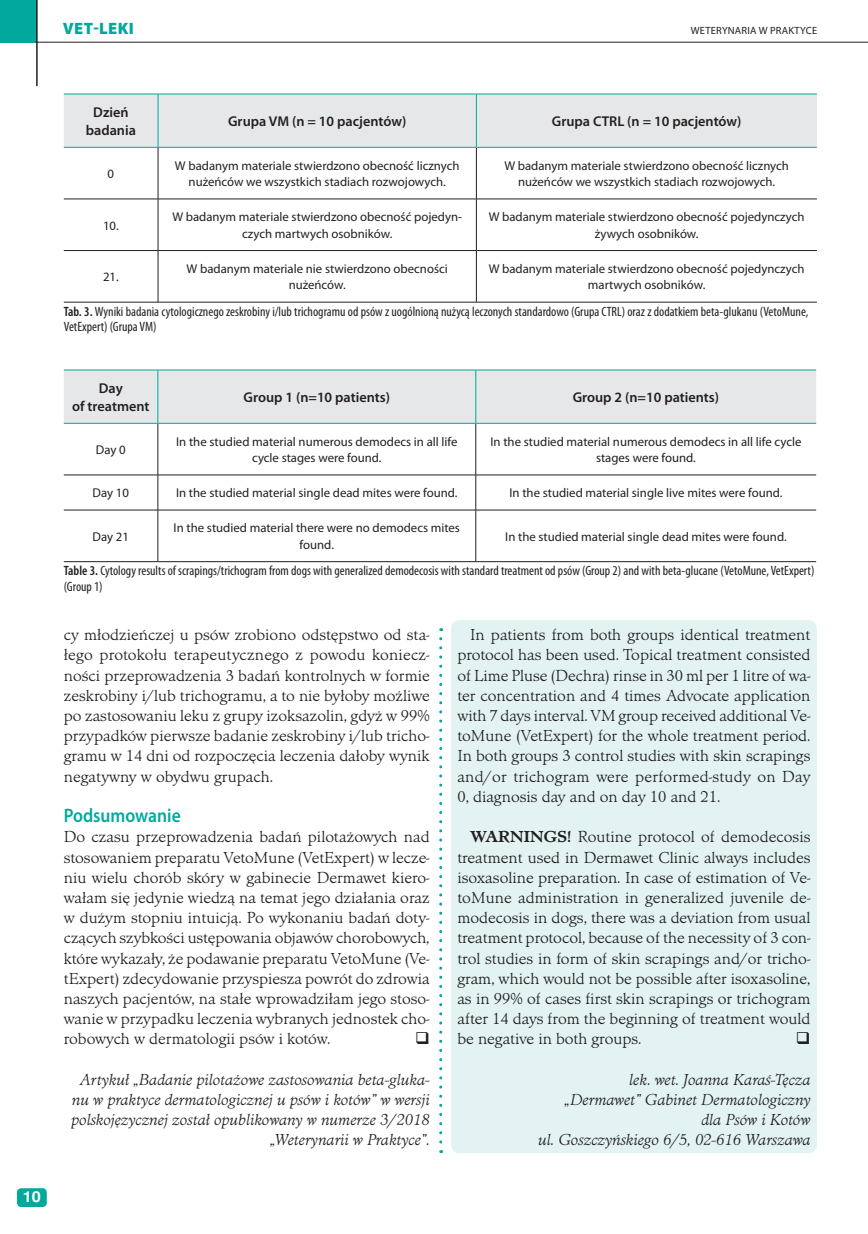
<style>
.page{position:relative;width:868px;height:1234px;background:#fff}
.page>*{position:absolute;margin:0;border:0;box-sizing:border-box;transform-origin:0 0}
.t1{font:600 19.5px "Myriad Pro";color:#00a99b;scale:.9 1}
.t2{font:300 16.5px/20.2px "Minister TCE";color:#231f20;text-align:justify}
.t3{font:italic 300 16.5px/20.2px "Minister TCE";color:#231f20;text-align:right}
.t4{font:900 16.5px "Myriad Pro";letter-spacing:.02em;color:#00a99b}
.t5{font:700 15px "Nimbus San LCE";color:#fff;scale:1.1 1}
.t6{font:600 14.25px/17.1px "Myriad Pro";color:#231f20;text-align:center}
.t7{font:condensed 13.5px/15.6px "Myriad Pro";color:#231f20}
.t8{font:12.75px/16.5px "Myriad Pro";color:#231f20;text-align:center}
.t9{font:10.5px "Myriad Pro";letter-spacing:.02em;color:#231f20}
.s1{font-weight:600}
.s2{font-weight:700}
</style>
<div class="page">
<div style="left:0;top:0;width:37px;height:42px;background:#00a99b"></div>
<hr style="left:36px;top:0;width:2px;height:86px;background:#231f20">
<div style="left:17px;top:1187px;width:30px;height:19px;background:#00a99b;border-radius:4px"></div>
<hr style="left:36px;top:42px;width:831px;height:1px;background:#231f20">
<div style="left:451px;top:620px;width:365px;height:532px;background:#e2f3f2;border-radius:9px"></div>
<svg style="left:439px;top:638px;width:3px;height:514px"></svg>
<div style="left:64px;top:95px;width:752px;height:52px;background:#e6e7e9"></div>
<svg style="left:64px;top:148px;width:752px;height:154px"></svg>
<hr style="left:158px;top:94px;width:1px;height:53px;background:#00a99b">
<hr style="left:476px;top:94px;width:1px;height:53px;background:#00a99b">
<hr style="left:158px;top:148px;width:1px;height:51px;background:#231f20">
<hr style="left:476px;top:148px;width:1px;height:51px;background:#231f20">
<hr style="left:64px;top:199px;width:94px;height:1px;background:#231f20">
<hr style="left:158px;top:199px;width:318px;height:1px;background:#231f20">
<hr style="left:158px;top:199px;width:1px;height:51px;background:#231f20">
<hr style="left:476px;top:199px;width:340px;height:1px;background:#231f20">
<hr style="left:476px;top:199px;width:1px;height:51px;background:#231f20">
<hr style="left:64px;top:250px;width:94px;height:1px;background:#231f20">
<hr style="left:158px;top:250px;width:318px;height:1px;background:#231f20">
<hr style="left:158px;top:251px;width:1px;height:51px;background:#231f20">
<hr style="left:476px;top:250px;width:340px;height:1px;background:#231f20">
<hr style="left:476px;top:251px;width:1px;height:51px;background:#231f20">
<hr style="left:64px;top:302px;width:94px;height:1px;background:#231f20">
<hr style="left:158px;top:302px;width:318px;height:1px;background:#231f20">
<hr style="left:476px;top:302px;width:340px;height:1px;background:#231f20">
<hr style="left:64px;top:94px;width:94px;height:1px;background:#00a99b">
<hr style="left:158px;top:94px;width:318px;height:1px;background:#00a99b">
<hr style="left:476px;top:94px;width:340px;height:1px;background:#00a99b">
<hr style="left:64px;top:147px;width:94px;height:1px;background:#00a99b">
<hr style="left:158px;top:147px;width:318px;height:1px;background:#00a99b">
<hr style="left:476px;top:147px;width:340px;height:1px;background:#00a99b">
<div style="left:64px;top:370px;width:752px;height:53px;background:#e6e7e9"></div>
<svg style="left:64px;top:424px;width:752px;height:137px"></svg>
<hr style="left:157px;top:370px;width:1px;height:53px;background:#00a99b">
<hr style="left:475px;top:370px;width:1px;height:53px;background:#00a99b">
<hr style="left:158px;top:423px;width:1px;height:51px;background:#231f20">
<hr style="left:475px;top:423px;width:1px;height:51px;background:#231f20">
<hr style="left:64px;top:474px;width:94px;height:1px;background:#231f20">
<hr style="left:158px;top:474px;width:317px;height:1px;background:#231f20">
<hr style="left:158px;top:475px;width:1px;height:34px;background:#231f20">
<hr style="left:475px;top:474px;width:341px;height:1px;background:#231f20">
<hr style="left:475px;top:475px;width:1px;height:34px;background:#231f20">
<hr style="left:64px;top:509px;width:94px;height:1px;background:#231f20">
<hr style="left:158px;top:509px;width:317px;height:1px;background:#231f20">
<hr style="left:158px;top:510px;width:1px;height:51px;background:#231f20">
<hr style="left:475px;top:509px;width:341px;height:1px;background:#231f20">
<hr style="left:475px;top:510px;width:1px;height:51px;background:#231f20">
<hr style="left:64px;top:561px;width:94px;height:1px;background:#231f20">
<hr style="left:158px;top:561px;width:317px;height:1px;background:#231f20">
<hr style="left:475px;top:561px;width:341px;height:1px;background:#231f20">
<hr style="left:64px;top:369px;width:94px;height:1px;background:#00a99b">
<hr style="left:158px;top:369px;width:317px;height:1px;background:#00a99b">
<hr style="left:475px;top:369px;width:341px;height:1px;background:#00a99b">
<hr style="left:64px;top:423px;width:94px;height:1px;background:#00a99b">
<hr style="left:158px;top:423px;width:317px;height:1px;background:#00a99b">
<hr style="left:475px;top:423px;width:341px;height:1px;background:#00a99b">
<p class="t4" style="left:63px;top:19px;width:72px">VET-LEKI</p>
<p class="t9" style="left:690px;top:25px;width:128px">WETERYNARIA W PRAKTYCE</p>
<p class="t5" style="left:23px;top:1187px;width:18px">10</p>
<p class="t6" style="left:86px;top:104px;width:52px">Dzień badania</p>
<p class="t6" style="left:228px;top:113px;width:180px">Grupa VM (n = 10 pacjentów)</p>
<p class="t6" style="left:551px;top:113px;width:191px">Grupa CTRL (n = 10 pacjentów)</p>
<p class="t8" style="left:108px;top:166px;width:8px">0</p>
<p class="t8" style="left:175px;top:157px;width:286px">W badanym materiale stwierdzono obecność licznych nużeńców we wszystkich stadiach rozwojowych.</p>
<p class="t8" style="left:504px;top:157px;width:286px">W badanym materiale stwierdzono obecność licznych nużeńców we wszystkich stadiach rozwojowych.</p>
<p class="t8" style="left:103px;top:217px;width:17px">10.</p>
<p class="t8" style="left:172px;top:209px;width:291px">W badanym materiale stwierdzono obecność pojedyn&shy;czych martwych osobników.</p>
<p class="t8" style="left:488px;top:209px;width:317px">W badanym materiale stwierdzono obecność pojedynczych żywych osobników.</p>
<p class="t8" style="left:103px;top:269px;width:17px">21.</p>
<p class="t8" style="left:186px;top:260px;width:263px">W badanym materiale nie stwierdzono obecności nużeńców.</p>
<p class="t8" style="left:488px;top:260px;width:317px">W badanym materiale stwierdzono obecność pojedynczych martwych osobników.</p>
<p class="t7" style="left:64px;top:303px;width:746px"><span class="s1">Tab. 3.</span> Wyniki badania cytologicznego zeskrobiny i/lub trichogramu od psów z uogólnioną nużycą leczonych standardowo (Grupa CTRL) oraz z dodatkiem beta-glukanu (VetoMune,<br>VetExpert) (Grupa VM)</p>
<p class="t6" style="left:72px;top:380px;width:79px">Day<br>of treatment</p>
<p class="t6" style="left:243px;top:389px;width:148px">Group 1 (n=10 patients)</p>
<p class="t6" style="left:572px;top:389px;width:148px">Group 2 (n=10 patients)</p>
<p class="t8" style="left:96px;top:441px;width:31px">Day 0</p>
<p class="t8" style="left:176px;top:433px;width:283px">In the studied material numerous demodecs in all life cycle stages were found.</p>
<p class="t8" style="left:490px;top:433px;width:312px">In the studied material numerous demodecs in all life cycle stages were found.</p>
<p class="t8" style="left:93px;top:485px;width:38px">Day 10</p>
<p class="t8" style="left:176px;top:485px;width:283px">In the studied material single dead mites were found.</p>
<p class="t8" style="left:509px;top:485px;width:274px">In the studied material single live mites were found.</p>
<p class="t8" style="left:93px;top:528px;width:38px">Day 21</p>
<p class="t8" style="left:173px;top:520px;width:288px">In the studied material there were no demodecs mites found.</p>
<p class="t8" style="left:505px;top:528px;width:283px">In the studied material single dead mites were found.</p>
<p class="t7" style="left:64px;top:563px;width:752px"><span class="s1">Table 3.</span> Cytology results of scrapings/trichogram from dogs with generalized demodecosis with standard treatment od psów (Group 2) and with beta-glucane (VetoMune, VetExpert) (Group 1)</p>
<p class="t2" style="left:64px;top:624px;width:367px">cy młodzieńczej u psów zrobiono odstępstwo od sta&shy;łego protokołu terapeutycznego z powodu koniecz&shy;ności przeprowadzenia 3 badań kontrolnych w formie zeskrobiny i/lub trichogramu, a to nie byłoby możliwe po zastosowaniu leku z grupy izoksazolin, gdyż w 99% przypadków pierwsze badanie zeskrobiny i/lub tricho&shy;gramu w 14 dni od rozpoczęcia leczenia dałoby wynik negatywny w obydwu grupach.</p>
<p class="t1" style="left:64px;top:804px;width:131px">Podsumowanie</p>
<p class="t2" style="left:64px;top:826px;width:367px">Do czasu przeprowadzenia badań pilotażowych nad stosowaniem preparatu VetoMune (VetExpert) w lecze&shy;niu wielu chorób skóry w gabinecie Dermawet kiero&shy;wałam się jedynie wiedzą na temat jego działania oraz w dużym stopniu intuicją. Po wykonaniu badań doty&shy;czących szybkości ustępowania objawów chorobowych, które wykazały, że podawanie preparatu VetoMune (Ve&shy;tExpert) zdecydowanie przyspiesza powrót do zdrowia naszych pacjentów, na stałe wprowadziłam jego stoso&shy;wanie w przypadku leczenia wybranych jednostek cho&shy;robowych w dermatologii psów i kotów.</p>
<p class="t3" style="left:71px;top:1069px;width:360px">Artykuł „Badanie pilotażowe zastosowania beta-gluka&shy;nu w praktyce dermatologicznej u psów i kotów” w wersji polskojęzycznej został opublikowany w numerze 3/2018 „Weterynarii w Praktyce”.</p>
<p class="t2" style="left:457px;top:624px;width:355px;text-indent:13px">In patients from both groups identical treatment protocol has been used. Topical treatment consisted of Lime Pluse (Dechra) rinse in 30 ml per 1 litre of wa&shy;ter concentration and 4 times Advocate application with 7 days interval. VM group received additional Ve&shy;toMune (VetExpert) for the whole treatment period.<br>In both groups 3 control studies with skin scrapings and/or trichogram were performed-study on Day 0, diagnosis day and on day 10 and 21.</p>
<p class="t2" style="left:457px;top:826px;width:354px;text-indent:13px"><span class="s2">WARNINGS!</span> Routine protocol of demodecosis treatment used in Dermawet Clinic always includes isoxasoline preparation. In case of estimation of Ve&shy;toMune administration in generalized juvenile de&shy;modecosis in dogs, there was a deviation from usual treatment protocol, because of the necessity of 3 con&shy;trol studies in form of skin scrapings and/or tricho&shy;gram, which would not be possible after isoxasoline, as in 99% of cases first skin scrapings or trichogram after 14 days from the beginning of treatment would be negative in both groups.</p>
<p class="t3" style="left:538px;top:1069px;width:274px">lek. wet. Joanna Karaś-Tęcza<br>„Dermawet” Gabinet Dermatologiczny<br>dla Psów i Kotów<br>ul. Goszczyńskiego 6/5, 02-616 Warszawa</p>
</div>
